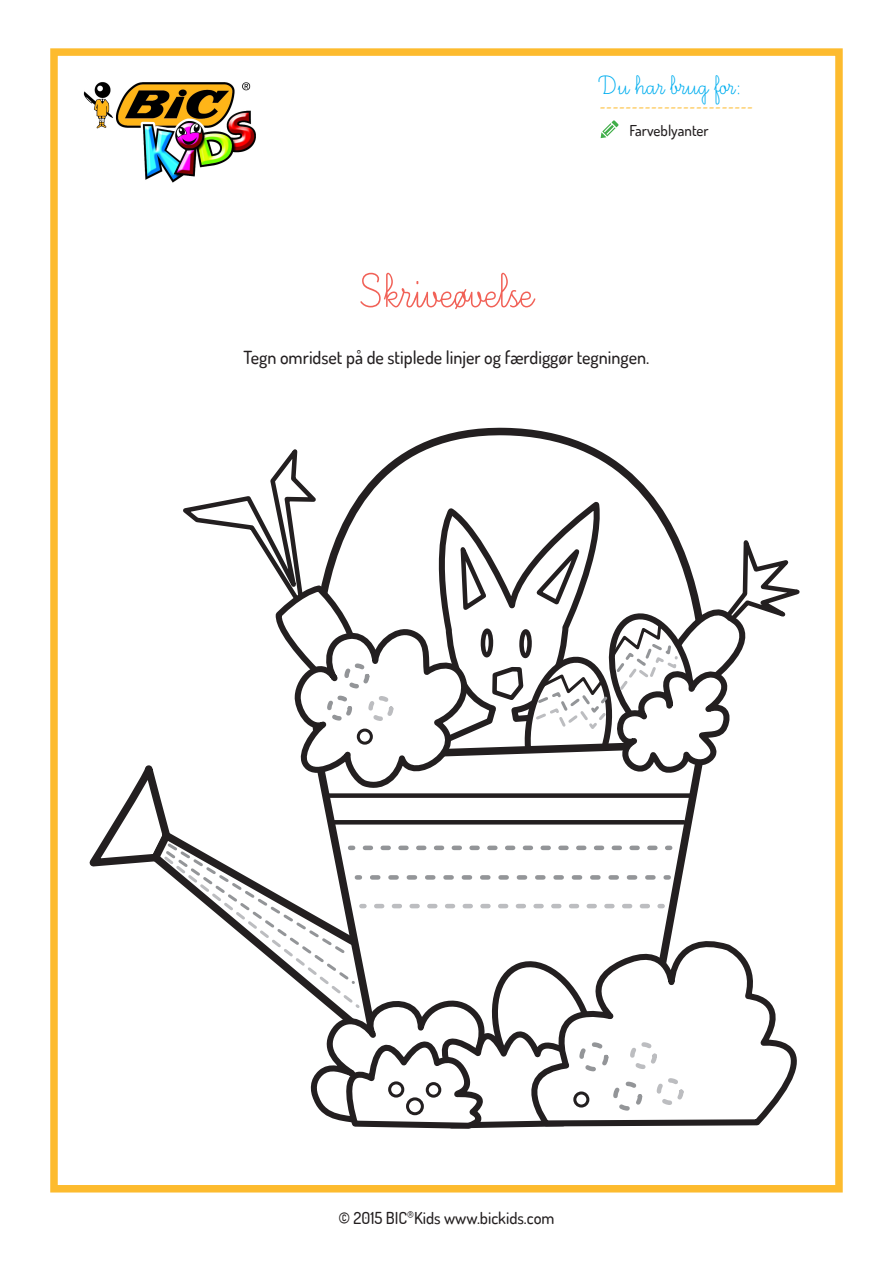
<style>
.page{position:relative;width:893px;height:1263px;background:#fff}
.page>*{position:absolute;margin:0;border:0;box-sizing:border-box;transform-origin:0 0}
.t1{font:60px "Ecriture A Romain Orne";color:#f16157}
.t2{font:33px "Ecriture A Romain Orne";color:#00aeef}
.t3{font:500 18px "Dosis";color:#231f20}
.t4{font:18px "Minion Pro";color:#fdbb2e}
.t5{font:500 16.5px "Dosis";color:#231f20}
.t6{font:500 15px "Dosis";color:#231f20}
</style>
<div class="page">
<div style="left:50px;top:48px;width:793px;height:1144px;border:8px solid #fdbb2e"></div>
<img style="left:83px;top:82px;width:173px;height:101px">
<svg style="left:455px;top:289px;width:12px;height:20px"></svg>
<svg style="left:601px;top:120px;width:18px;height:18px"></svg>
<svg style="left:438px;top:427px;width:128px;height:10px"></svg>
<svg style="left:89px;top:437px;width:711px;height:692px"></svg>
<h2 class="t2" style="left:600px;top:69px;width:143px">Du har brug for:</h2>
<p class="t4" style="left:600px;top:94px;width:155px">------------------------</p>
<h1 class="t1" style="left:360px;top:262px;width:174px">Skriveovelse</h1>
<p class="t6" style="left:629px;top:121px;width:81px">Farveblyanter</p>
<p class="t3" style="left:244px;top:346px;width:407px">Tegn omridset på de stiplede linjer og færdiggør tegningen.</p>
<p class="t5" style="left:338px;top:1207px;width:218px">© 2015 BIC<sup>®</sup>Kids www.bickids.com</p>
</div>
